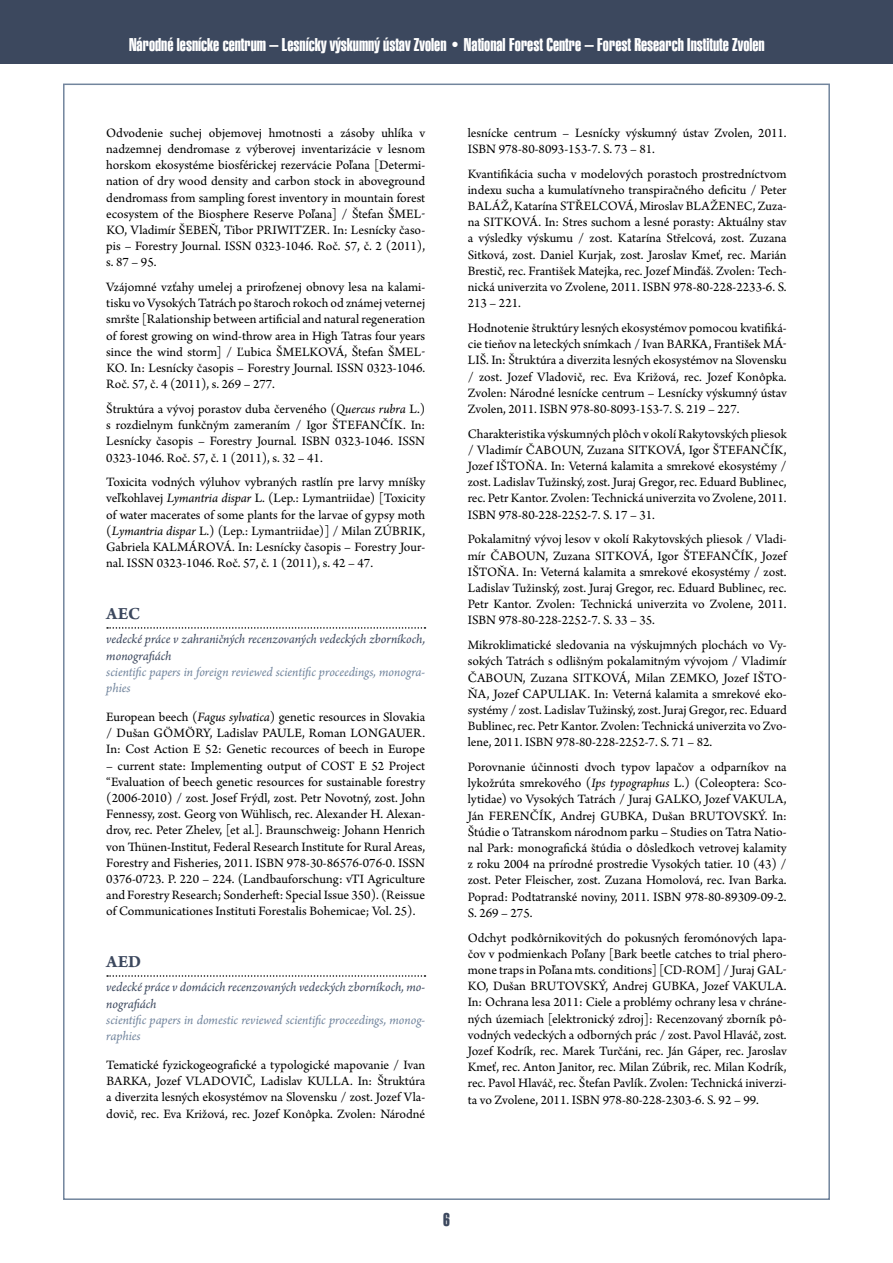
<style>
.page{position:relative;width:893px;height:1263px;background:#fff}
.page>*{position:absolute;margin:0;border:0;box-sizing:border-box;transform-origin:0 0}
.t1{font:18px "Swiss 911 AT Extra Compressed";color:#fff}
.t2{font:700 18px "Arno Pro";color:#3c485e}
.t3{font:18px "Swiss 911 AT Extra Compressed";color:#3c485e}
.t4{font:13.5px/16.2px "Arno Pro";color:#000;text-align:justify}
.t5{font:italic 13.5px/16.2px "Arno Pro";letter-spacing:-.005em;color:#3c485e}
.t6{font:italic 13.5px/16.2px "Arno Pro";letter-spacing:-.005em;color:#72859d}
.s1{font-style:italic}
</style>
<div class="page">
<div style="left:0;top:0;width:893px;height:64px;background:#3c485e"></div>
<svg style="left:107px;top:627px;width:318px;height:2px"></svg>
<svg style="left:107px;top:975px;width:318px;height:2px"></svg>
<h1 class="t1" style="left:129px;top:35px;width:637px">Národné lesnícke centrum – Lesnícky výskumný ústav Zvolen • National Forest Centre – Forest Research Institute Zvolen</h1>
<p class="t4" style="left:106px;top:125px;width:320px">Odvodenie suchej objemovej hmotnosti a zásoby uhlíka v nadzemnej dendromase z výberovej inventarizácie v lesnom horskom ekosystéme biosférickej rezervácie Poľana [Determi&shy;nation of dry wood density and carbon stock in aboveground dendromass from sampling forest inventory in mountain forest ecosystem of the Biosphere Reserve Poľana] / Štefan Šmel</p>
<p class="t4" style="left:421px;top:206px;width:5px">-</p>
<p class="t4" style="left:106px;top:222px;width:81px">ko, Vladimír Šebe</p>
<p class="t4" style="left:209px;top:222px;width:64px">ň, Tibor Priwi</p>
<p class="t4" style="left:106px;top:222px;width:320px;text-indent:187px">tzer. In: Lesnícky časo&shy;pis – Forestry Journal. ISSN 0323-1046. Roč. 57, č. 2 (2011), s. 87 – 95.</p>
<p class="t4" style="left:106px;top:280px;width:320px">Vzájomné vzťahy umelej a prirofzenej obnovy lesa na kalami&shy;tisku vo Vysokých Tatrách po štaroch rokoch od známej veternej smršte [Ralationship between artificial and natural regeneration of forest growing on wind-throw area in High Tatras four years since the wind storm] / Ľubica Šmelkov</p>
<p class="t4" style="left:336px;top:344px;width:62px">á, Štefan Šmel</p>
<p class="t4" style="left:106px;top:344px;width:320px;text-indent:315px">- ko. In: Lesnícky časopis – Forestry Journal. ISSN 0323-1046.<br>Roč. 57, č. 4 (2011), s. 269 – 277.</p>
<p class="t4" style="left:106px;top:401px;width:320px">Štruktúra a vývoj porastov duba červeného (<span class="s1">Quercus rubra</span> L.) s rozdielnym funkčným zameraním / Igor Štefanč</p>
<p class="t4" style="left:106px;top:418px;width:320px;text-indent:283px">ík. In:<br>Lesnícky časopis – Forestry Journal. ISBN 0323-1046. ISSN 0323-1046. Roč. 57, č. 1 (2011), s. 32 – 41.</p>
<p class="t4" style="left:106px;top:475px;width:321px">Toxicita vodných výluhov vybraných rastlín pre larvy mníšky veľkohlavej <span class="s1">Lymantria dispar</span> L. (Lep.: Lymantriidae) [Toxicity of water macerates of some plants for the larvae of gypsy moth (<span class="s1">Lymantria dispar</span> L.) (Lep.: Lymantriidae)] / Milan Zúbrik</p>
<p class="t4" style="left:422px;top:523px;width:4px">,</p>
<p class="t4" style="left:106px;top:540px;width:320px;text-indent:117px">á. In: Lesnícky časopis – Forestry Jour&shy;nal. ISSN 0323-1046. Roč. 57, č. 1 (2011), s. 42 – 47.</p>
<h1 class="t2" style="left:106px;top:603px;width:35px">AEC</h1>
<p class="t5" style="left:106px;top:632px;width:320px">vedecké práce v zahraničných recenzovaných vedeckých zborníkoch, monografiách</p>
<p class="t6" style="left:106px;top:664px;width:320px">scientific papers in foreign reviewed scientific proceedings, monogra&shy;phies</p>
<p class="t4" style="left:106px;top:709px;width:320px">European beech (<span class="s1">Fagus sylvatica</span>) genetic resources in Slovakia / Dušan Gömöry, Ladislav Paule</p>
<p class="t4" style="left:106px;top:540px;width:57px">Gabriela Kalm</p>
<p class="t4" style="left:189px;top:540px;width:19px">árov</p>
<p class="t4" style="left:302px;top:726px;width:66px">, Roman Longauer</p>
<p class="t4" style="left:106px;top:726px;width:320px;text-align:right">.<br>In: Cost Action E 52: Genetic recources of beech in Europe</p>
<p class="t4" style="left:106px;top:758px;width:321px">– current state: Implementing output of COST E 52 Project “Evaluation of beech genetic resources for sustainable forestry (2006-2010) / zost. Josef Frýdl, zost. Petr Novotný, zost. John Fennessy, zost. Georg von Wühlisch, rec. Alexander H. Alexan&shy;drov, rec. Peter Zhelev, [et al.]. Braunschweig: Johann Henrich von Thünen-Institut, Federal Research Institute for Rural Areas, Forestry and Fisheries, 2011. ISBN 978-30-86576-076-0. ISSN 0376-0723. P. 220 – 224. (Landbauforschung: vTI Agriculture and Forestry Research; Sonderheft: Special Issue 350). (Reissue of Communicationes Instituti Forestalis Bohemicae; Vol. 25).</p>
<h1 class="t2" style="left:106px;top:951px;width:37px">AED</h1>
<p class="t5" style="left:106px;top:980px;width:320px">vedecké práce v domácich recenzovaných vedeckých zborníkoch, mo&shy;nografiách</p>
<p class="t6" style="left:106px;top:1012px;width:320px">scientific papers in domestic reviewed scientific proceedings, monog&shy;raphies</p>
<p class="t4" style="left:106px;top:1057px;width:320px">Tematické fyzickogeografické a typologické mapovanie / Ivan<br>Barka, Jozef Vladovič</p>
<p class="t4" style="left:106px;top:1074px;width:320px;text-indent:244px">. In: Štruktúra a diverzita lesných ekosystémov na Slovensku / zost. Jozef Vla&shy;dovič, rec. Eva Križová, rec. Jozef Konôpka. Zvolen: Národné</p>
<p class="t4" style="left:253px;top:1074px;width:73px">, Ladislav Kulla</p>
<p class="t4" style="left:468px;top:125px;width:320px">lesnícke centrum – Lesnícky výskumný ústav Zvolen, 2011.<br>ISBN 978-80-8093-153-7. S. 73 – 81.</p>
<p class="t4" style="left:468px;top:166px;width:320px">Kvantifikácia sucha v modelových porastoch prostredníctvom indexu sucha a kumulatívneho transpiračného deficitu / Peter Baláž, Katarína Střelcov</p>
<p class="t4" style="left:625px;top:199px;width:103px">á, Miroslav Blaženec</p>
<p class="t4" style="left:753px;top:199px;width:35px">, Zuza-</p>
<p class="t4" style="left:468px;top:215px;width:320px;text-indent:62px">á. In: Stres suchom a lesné porasty: Aktuálny stav a výsledky výskumu / zost. Katarína Střelcová, zost. Zuzana Sitková, zost. Daniel Kurjak, zost. Jaroslav Kmeť, rec. Marián Brestič, rec. František Matejka, rec. Jozef Minďáš. Zvolen: Tech&shy;nická univerzita vo Zvolene, 2011. ISBN 978-80-228-2233-6. S.<br>213 – 221.</p>
<p class="t4" style="left:468px;top:320px;width:320px">Hodnotenie štruktúry lesných ekosystémov pomocou kvatifiká&shy;cie tieňov na leteckých snímkach / Ivan Barka, František Má&shy;li š. In: Štruktúra a diverzita lesných ekosystémov na Slovensku / zost. Jozef Vladovič, rec. Eva Križová, rec. Jozef Konôpka.<br>Zvolen: Národné lesnícke centrum – Lesnícky výskumný ústav Zvolen, 2011. ISBN 978-80-8093-153-7. S. 219 – 227.</p>
<p class="t4" style="left:468px;top:426px;width:321px">Charakteristika výskumných plôch v okolí Rakytovských pliesok / Vladimír Čaboun</p>
<p class="t4" style="left:468px;top:215px;width:46px">na Sitkov</p>
<p class="t4" style="left:581px;top:442px;width:77px">, Zuzana Sitkov</p>
<p class="t4" style="left:674px;top:442px;width:64px">á, Igor Štefanč</p>
<p class="t4" style="left:468px;top:442px;width:320px;text-indent:302px">ík, Jozef Išto ňa. In: Veterná kalamita a smrekové ekosystémy / zost. Ladislav Tužinský, zost. Juraj Gregor, rec. Eduard Bublinec, rec. Petr Kantor. Zvolen: Technická univerzita vo Zvolene, 2011.<br>ISBN 978-80-228-2252-7. S. 17 – 31.</p>
<p class="t4" style="left:468px;top:532px;width:320px">Pokalamitný vývoj lesov v okolí Rakytovských pliesok / Vladi&shy;mír Čaboun</p>
<p class="t4" style="left:545px;top:548px;width:80px">, Zuzana Sitkov</p>
<p class="t4" style="left:641px;top:548px;width:67px">á, Igor Štefanč</p>
<p class="t4" style="left:468px;top:548px;width:320px;text-indent:273px">ík, Jozef Išto ňa. In: Veterná kalamita a smrekové ekosystémy / zost.<br>Ladislav Tužinský, zost. Juraj Gregor, rec. Eduard Bublinec, rec.<br>Petr Kantor. Zvolen: Technická univerzita vo Zvolene, 2011.<br>ISBN 978-80-228-2252-7. S. 33 – 35.</p>
<p class="t4" style="left:468px;top:638px;width:320px">Mikroklimatické sledovania na výskujmných plochách vo Vy&shy;sokých Tatrách s odlišným pokalamitným vývojom / Vladimír Čaboun</p>
<p class="t4" style="left:523px;top:670px;width:80px">, Zuzana Sitkov</p>
<p class="t4" style="left:619px;top:670px;width:70px">á, Milan Zemko</p>
<p class="t4" style="left:716px;top:670px;width:72px">, Jozef Išto -</p>
<p class="t4" style="left:468px;top:686px;width:73px">ňa, Jozef Capuliak</p>
<p class="t4" style="left:468px;top:686px;width:320px;text-indent:120px">. In: Veterná kalamita a smrekové eko&shy;systémy / zost. Ladislav Tužinský, zost. Juraj Gregor, rec. Eduard Bublinec, rec. Petr Kantor. Zvolen: Technická univerzita vo Zvo&shy;lene, 2011. ISBN 978-80-228-2252-7. S. 71 – 82.</p>
<p class="t4" style="left:468px;top:760px;width:320px">Porovnanie účinnosti dvoch typov lapačov a odparníkov na lykožrúta smrekového (<span class="s1">Ips typographus</span> L.) (Coleoptera: Sco&shy;lytidae) vo Vysokých Tatrách / Juraj Galko</p>
<p class="t4" style="left:699px;top:792px;width:52px">, Jozef Vakula</p>
<p class="t4" style="left:784px;top:792px;width:4px">,</p>
<p class="t4" style="left:468px;top:808px;width:38px">Ján Ferenč</p>
<p class="t4" style="left:539px;top:808px;width:195px">ík, Andrej Gubka, Dušan Brutovsk</p>
<p class="t4" style="left:468px;top:808px;width:321px;text-indent:290px">ý. In:<br>Štúdie o Tatranskom národnom parku – Studies on Tatra Natio&shy;nal Park: monografická štúdia o dôsledkoch vetrovej kalamity z roku 2004 na prírodné prostredie Vysokých tatier. 10 (43) / zost. Peter Fleischer, zost. Zuzana Homolová, rec. Ivan Barka.<br>Poprad: Podtatranské noviny, 2011. ISBN 978-80-89309-09-2.<br>S. 269 – 275.</p>
<p class="t4" style="left:468px;top:930px;width:320px">Odchyt podkôrnikovitých do pokusných feromónových lapa&shy;čov v podmienkach Poľany [Bark beetle catches to trial phero&shy;mone traps in Poľana mts. conditions] [CD-ROM] / Juraj Gal&shy;ko, Dušan Brutovsk</p>
<p class="t4" style="left:599px;top:979px;width:152px">ý, Andrej Gub ka, Jozef Vakula</p>
<p class="t4" style="left:468px;top:979px;width:320px;text-indent:316px">.<br>In: Ochrana lesa 2011: Ciele a problémy ochrany lesa v chráne&shy;ných územiach [elektronický zdroj]: Recenzovaný zborník pô&shy;vodných vedeckých a odborných prác / zost. Pavol Hlaváč, zost.<br>Jozef Kodrík, rec. Marek Turčáni, rec. Ján Gáper, rec. Jaroslav Kmeť, rec. Anton Janitor, rec. Milan Zúbrik, rec. Milan Kodrík, rec. Pavol Hlaváč, rec. Štefan Pavlík. Zvolen: Technická iniverzi&shy;ta vo Zvolene, 2011. ISBN 978-80-228-2303-6. S. 92 – 99.</p>
<h1 class="t3" style="left:443px;top:1209px;width:8px">6</h1>
</div>
